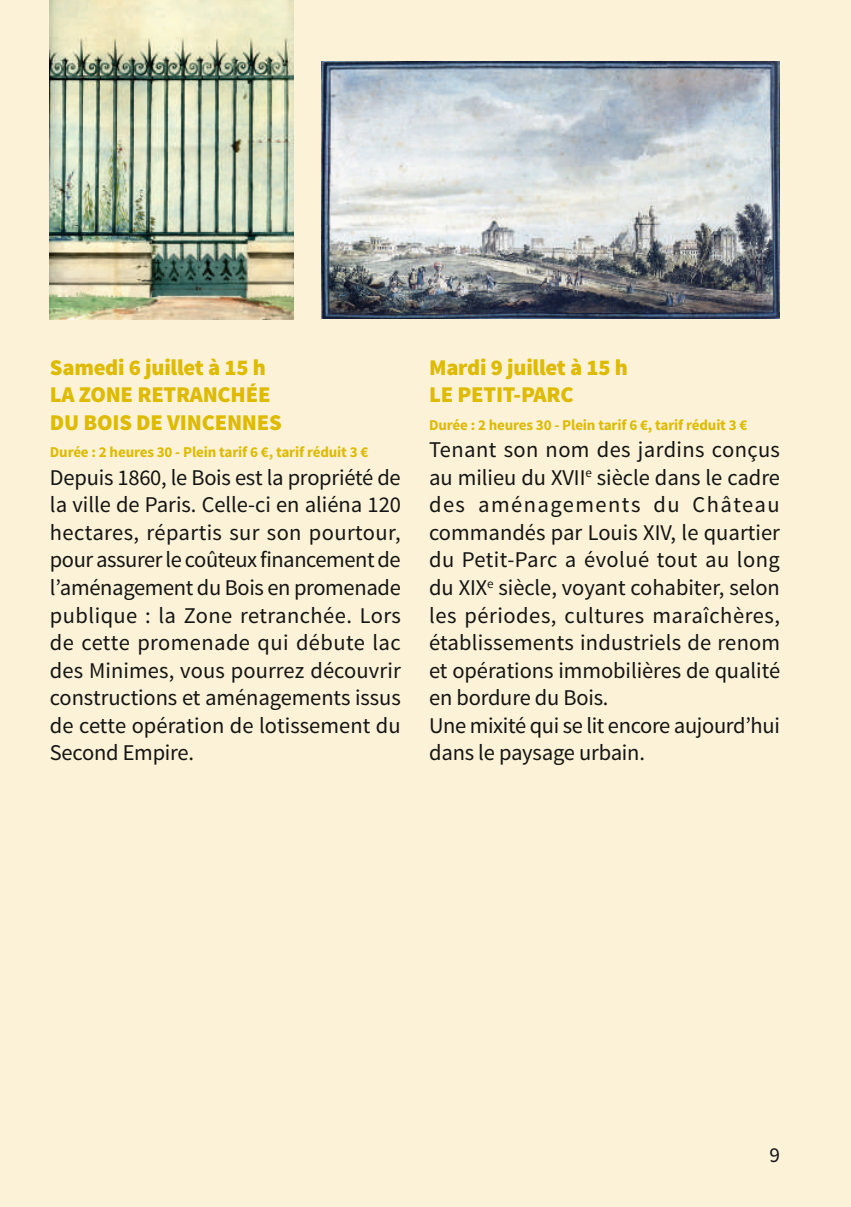
<style>
.page{position:relative;width:851px;height:1207px;background:#fff}
.page>*{position:absolute;margin:0;border:0;box-sizing:border-box;transform-origin:0 0}
.t1{font:22.5px/27.5px "Source Sans Pro";color:#131413;text-align:justify}
.t2{font:900 22.5px/27.5px "Source Sans Pro";letter-spacing:-.01em;color:#deba00}
.t3{font:21.25px "Source Sans Pro";color:#131413}
.t4{font:700 15px "Source Sans Pro";letter-spacing:-.01em;color:#deba00}
</style>
<div class="page">
<div style="left:0;top:0;width:851px;height:1206px;background:#fbf2d7"></div>
<img style="left:50px;top:0;width:244px;height:320px">
<img style="left:322px;top:62px;width:458px;height:257px">
<p class="t2" style="left:50px;top:354px;width:233px">Samedi 6 juillet à 15 h<br>LA ZONE RETRANCHÉE<br>DU BOIS DE VINCENNES</p>
<p class="t4" style="left:50px;top:442px;width:320px">Durée : 2 heures 30 - Plein tarif 6 €, tarif réduit 3 €</p>
<p class="t1" style="left:50px;top:464px;width:353px">Depuis 1860, le Bois est la propriété de la ville de Paris. Celle-ci en aliéna 120 hectares, répartis sur son pourtour, pour assurer le coûteux financement de l’aménagement du Bois en promenade publique : la Zone retranchée. Lors de cette promenade qui débute lac des Minimes, vous pourrez découvrir constructions et aménagements issus de cette opération de lotissement du Second Empire.</p>
<p class="t2" style="left:429px;top:354px;width:200px">Mardi 9 juillet à 15 h<br>LE PETIT-PARC</p>
<p class="t4" style="left:429px;top:415px;width:320px">Durée : 2 heures 30 - Plein tarif 6 €, tarif réduit 3 €</p>
<p class="t1" style="left:429px;top:436px;width:353px;text-align:left">Tenant son nom des jardins conçus au milieu du XVII<sup>e</sup> siècle dans le cadre des aménagements du Château commandés par Louis XIV, le quartier du Petit-Parc a évolué tout au long du XIX<sup>e</sup> siècle, voyant cohabiter, selon les périodes, cultures maraîchères, établissements industriels de renom et opérations immobilières de qualité en bordure du Bois.<br>Une mixité qui se lit encore aujourd’hui dans le paysage urbain.</p>
<p class="t3" style="left:769px;top:1141px;width:12px">9</p>
</div>
